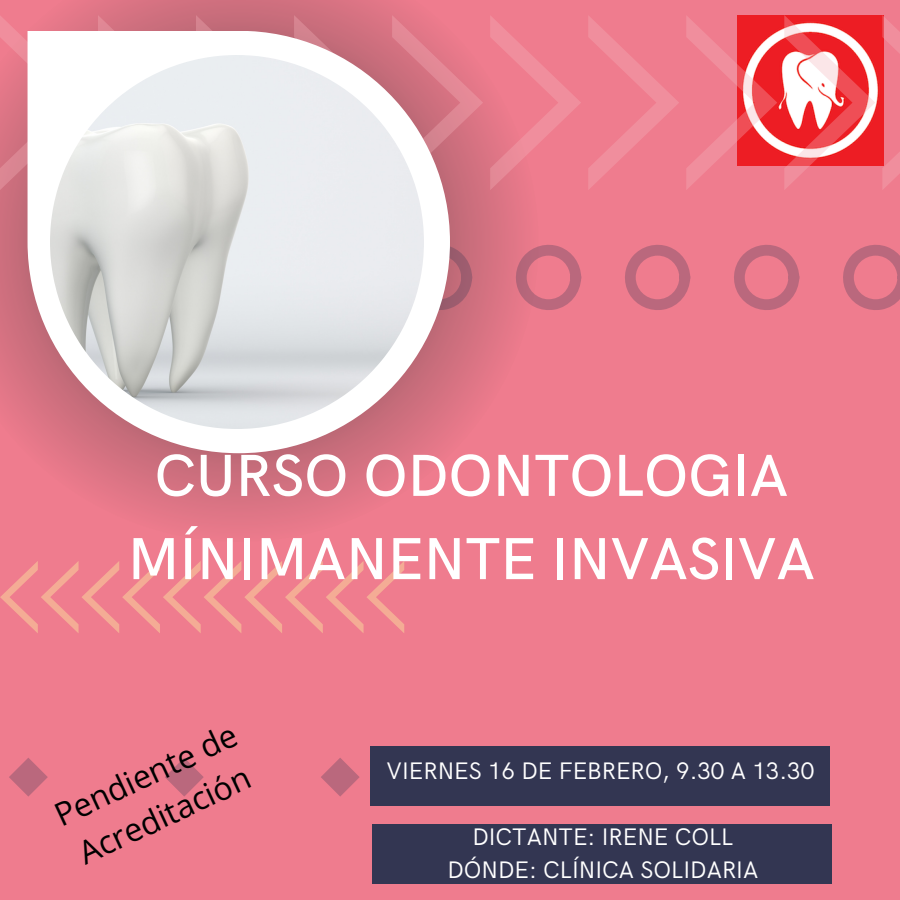
<style>
.page{position:relative;width:900px;height:900px;background:#ef7c8e}
.page>*{position:absolute;margin:0;border:0;box-sizing:border-box;transform-origin:0 0}
.t1{font:500 59.5px/83.2px "HK Grotesk";color:#fff;text-align:center}
.t2{font:32px/44.2px "Open Sans";color:#000}
.t3{font:24px "HK Grotesk";color:#fff}
</style>
<div class="page">
<div style="left:370px;top:746px;width:459px;height:59px;background:#333652"></div>
<svg style="left:0;top:0;width:523px;height:526px"></svg>
<img style="left:777px;top:15px;width:105px;height:150px">
<svg style="left:0;top:15px;width:91px;height:175px"></svg>
<svg style="left:98px;top:15px;width:91px;height:16px"></svg>
<svg style="left:196px;top:15px;width:91px;height:16px"></svg>
<svg style="left:294px;top:15px;width:91px;height:16px"></svg>
<svg style="left:392px;top:15px;width:91px;height:175px"></svg>
<svg style="left:490px;top:15px;width:91px;height:175px"></svg>
<svg style="left:588px;top:16px;width:91px;height:174px"></svg>
<svg style="left:686px;top:15px;width:91px;height:175px"></svg>
<svg style="left:784px;top:15px;width:91px;height:174px;background:#f37a80"></svg>
<svg style="left:882px;top:15px;width:18px;height:174px"></svg>
<svg style="left:450px;top:245px;width:22px;height:65px"></svg>
<svg style="left:513px;top:245px;width:68px;height:65px"></svg>
<svg style="left:625px;top:245px;width:65px;height:65px"></svg>
<svg style="left:734px;top:245px;width:66px;height:65px"></svg>
<svg style="left:843px;top:245px;width:57px;height:65px"></svg>
<svg style="left:28px;top:31px;width:422px;height:422px;background:#e7b8c0"></svg>
<img style="left:50px;top:55px;width:374px;height:374px">
<svg style="left:0;top:561px;width:404px;height:72px"></svg>
<svg style="left:9px;top:758px;width:39px;height:39px"></svg>
<svg style="left:165px;top:758px;width:39px;height:39px"></svg>
<svg style="left:321px;top:758px;width:39px;height:39px"></svg>
<div style="left:372px;top:824px;width:459px;height:60px;background:#333652"></div>
<p class="t1" style="left:128px;top:436px;width:689px">CURSO ODONTOLOGIA<br>MÍNIMANENTE INVASIVA</p>
<p class="t2" style="left:47px;top:796px;width:199px;rotate:-25deg">Pendiente de<br>Acreditación</p>
<p class="t3" style="left:387px;top:758px;width:429px">VIERNES 16 DE FEBRERO, 9.30 A 13.30</p>
<p class="t3" style="left:472px;top:823px;width:263px">DICTANTE: IRENE COLL</p>
<h1 class="t3" style="left:447px;top:856px;width:313px">DÓNDE: CLÍNICA SOLIDARIA</h1>
</div>
